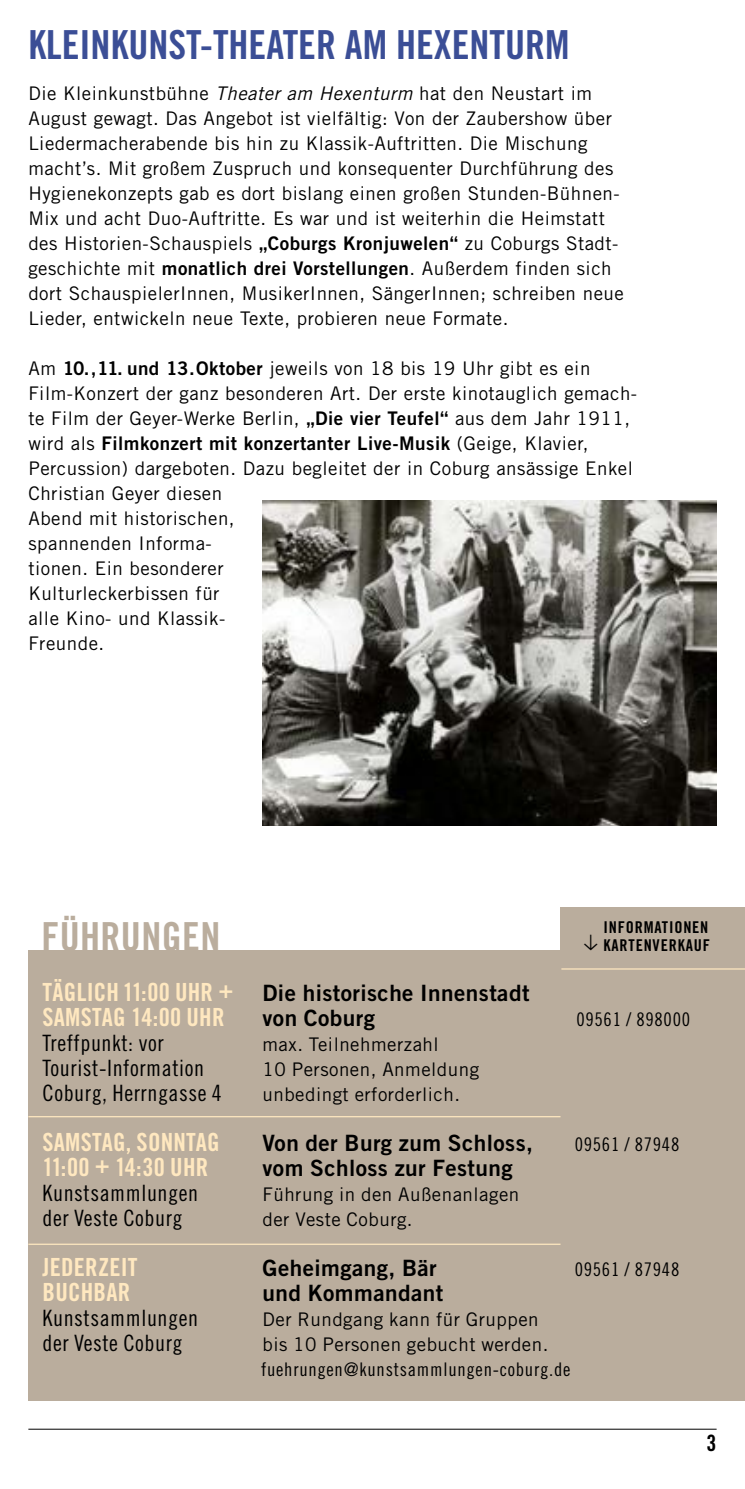
<style>
.page{position:relative;width:745px;height:1489px;background:#fff}
.page>*{position:absolute;margin:0;border:0;box-sizing:border-box;transform-origin:0 0}
.t1{font:40px "Trade Gothic LT Bold Cond Twenty";color:#3b4e96}
.t2{font:40px "Trade Gothic LT Bold Cond Twenty";letter-spacing:.01em;color:#baad9d}
.t3{font:25px "Trade Gothic LT Bold Cond Twenty";letter-spacing:.01em;color:#ffe8c0}
.t4{font:22.5px "Trade Gothic LT Bold Two";letter-spacing:.02em;color:#000}
.t5{font:22.5px "Trade Gothic LT Cond Eighteen";letter-spacing:.025em;color:#000}
.t6{font:22.5px "Trade Gothic LT Bold Cond Twenty";color:#000}
.t7{font:18.75px/25px "Trade Gothic LT";letter-spacing:.025em;color:#000}
.t8{font:18.75px "Trade Gothic LT Cond Eighteen";letter-spacing:.04em;color:#000}
.t9{font:18.75px "Trade Gothic LT Bold Two";letter-spacing:.025em;color:#000}
.t10{font:16.25px "Trade Gothic LT Bold Cond Twenty";letter-spacing:.05em;color:#000}
.s1{font-style:italic}
.s2{font-family:"Trade Gothic LT Bold Two"}
.s3{font-family:"Trade Gothic LT"}
.s4{font-family:"Trade Gothic LT Bold Cond Twenty";font-size:25px;color:#ffe8c0}
</style>
<div class="page">
<hr style="left:28px;top:1428px;width:688px;height:1px;background:#000">
<div style="left:28px;top:950px;width:716px;height:450px;background:#baad9d"></div>
<div style="left:560px;top:907px;width:184px;height:51px;background:#baad9d"></div>
<hr style="left:561px;top:968px;width:183px;height:1px;background:#ffe8c0">
<hr style="left:28px;top:1115px;width:532px;height:2px;background:#ffe8c0">
<hr style="left:28px;top:1243px;width:532px;height:1px;background:#ffe8c0">
<img style="left:262px;top:500px;width:454px;height:325px">
<h1 class="t1" style="left:28px;top:20px;width:542px">KLEINKUNST-THEATER AM HEXENTURM</h1>
<p class="t7" style="left:28px;top:81px;width:596px">Die Kleinkunstbühne <span class="s1">Theater am Hexenturm</span> hat den Neustart im August gewagt. Das Angebot ist vielfältig: Von der Zaubershow über Liedermacherabende bis hin zu Klassik-Auftritten. Die Mischung macht’s. Mit großem Zuspruch und konsequenter Durchführung des Hygienekonzepts gab es dort bislang einen großen Stunden-Bühnen-Mix und acht Duo-Auftritte. Es war und ist weiterhin die Heimstatt des Historien-Schauspiels <span class="s2">„Coburgs Kronjuwelen“</span> zu Coburgs Stadt&shy;geschichte mit <span class="s2">monatlich drei Vorstellungen</span>. Außerdem finden sich dort SchauspielerInnen, MusikerInnen, SängerInnen; schreiben neue Lieder, entwickeln neue Texte, probieren neue Formate.</p>
<p class="t7" style="left:28px;top:356px;width:610px">Am <span class="s2">10.,11. und 13.Oktober</span> jeweils von 18 bis 19 Uhr gibt es ein<br>Film-Konzert der ganz besonderen Art. Der erste kinotauglich gemach&shy;te Film der Geyer-Werke Berlin, <span class="s2">„Die vier Teufel“</span> aus dem Jahr 1911,</p>
<p class="t9" style="left:28px;top:432px;width:561px"><span class="s3">wird als</span> Filmkonzert mit konzertanter Live-Musik <span class="s3">(Geige, Klavier,</span></p>
<p class="t7" style="left:28px;top:456px;width:605px">Percussion) dargeboten. Dazu begleitet der in Coburg ansässige Enkel<br>Christian Geyer diesen<br>Abend mit historischen,<br>spannenden Informa-<br>tionen. Ein besonderer<br>Kulturleckerbissen für<br>alle Kino- und Klassik-<br>Freunde.</p>
<h1 class="t2" style="left:41px;top:911px;width:180px">FÜHRUNGEN</h1>
<p class="t4" style="left:43px;top:978px;width:488px"><span class="s4">TÄGLICH 11:00 UHR +</span> Die historische Innenstadt</p>
<h2 class="t3" style="left:43px;top:1001px;width:183px">SAMSTAG 14:00 UHR</h2>
<p class="t4" style="left:262px;top:1003px;width:114px">von Coburg</p>
<p class="t5" style="left:43px;top:1029px;width:122px">Treffpunkt: vor</p>
<p class="t7" style="left:262px;top:1031px;width:177px">max. Teilnehmerzahl</p>
<p class="t5" style="left:43px;top:1054px;width:163px">Tourist-Information</p>
<p class="t7" style="left:262px;top:1056px;width:218px">10 Personen, Anmeldung</p>
<p class="t5" style="left:43px;top:1079px;width:181px">Coburg, Herrngasse 4</p>
<p class="t7" style="left:262px;top:1081px;width:199px">unbedingt erforderlich.</p>
<p class="t10" style="left:582px;top:917px;width:128px">INFORMATIONEN</p>
<p class="t10" style="left:582px;top:934px;width:126px">▲ KARTENVERKAUF</p>
<p class="t8" style="left:576px;top:1007px;width:115px">09561 / 898000</p>
<h2 class="t3" style="left:43px;top:1126px;width:178px">SAMSTAG, SONNTAG</h2>
<p class="t4" style="left:262px;top:1128px;width:272px">Von der Burg zum Schloss,</p>
<h2 class="t3" style="left:43px;top:1151px;width:167px">11:00 + 14:30 UHR</h2>
<p class="t4" style="left:262px;top:1153px;width:251px">vom Schloss zur Festung</p>
<p class="t5" style="left:43px;top:1179px;width:157px">Kunstsammlungen</p>
<p class="t7" style="left:262px;top:1181px;width:258px">Führung in den Außenanlagen</p>
<p class="t5" style="left:43px;top:1204px;width:141px">der Veste Coburg</p>
<p class="t7" style="left:262px;top:1206px;width:151px">der Veste Coburg.</p>
<h2 class="t3" style="left:43px;top:1251px;width:97px">JEDERZEIT</h2>
<p class="t4" style="left:262px;top:1253px;width:176px">Geheimgang, Bär</p>
<h2 class="t3" style="left:43px;top:1276px;width:89px">BUCHBAR</h2>
<p class="t4" style="left:262px;top:1278px;width:182px">und Kommandant</p>
<p class="t5" style="left:43px;top:1304px;width:157px">Kunstsammlungen</p>
<p class="t7" style="left:262px;top:1306px;width:277px">Der Rundgang kann für Gruppen</p>
<p class="t5" style="left:43px;top:1329px;width:141px">der Veste Coburg</p>
<p class="t7" style="left:262px;top:1331px;width:287px">bis 10 Personen gebucht werden.</p>
<p class="t8" style="left:261px;top:1357px;width:310px">fuehrungen@kunstsammlungen-coburg.de</p>
<p class="t8" style="left:574px;top:1132px;width:106px">09561 / 87948</p>
<p class="t8" style="left:574px;top:1257px;width:106px">09561 / 87948</p>
<p class="t6" style="left:706px;top:1428px;width:11px">3</p>
</div>
